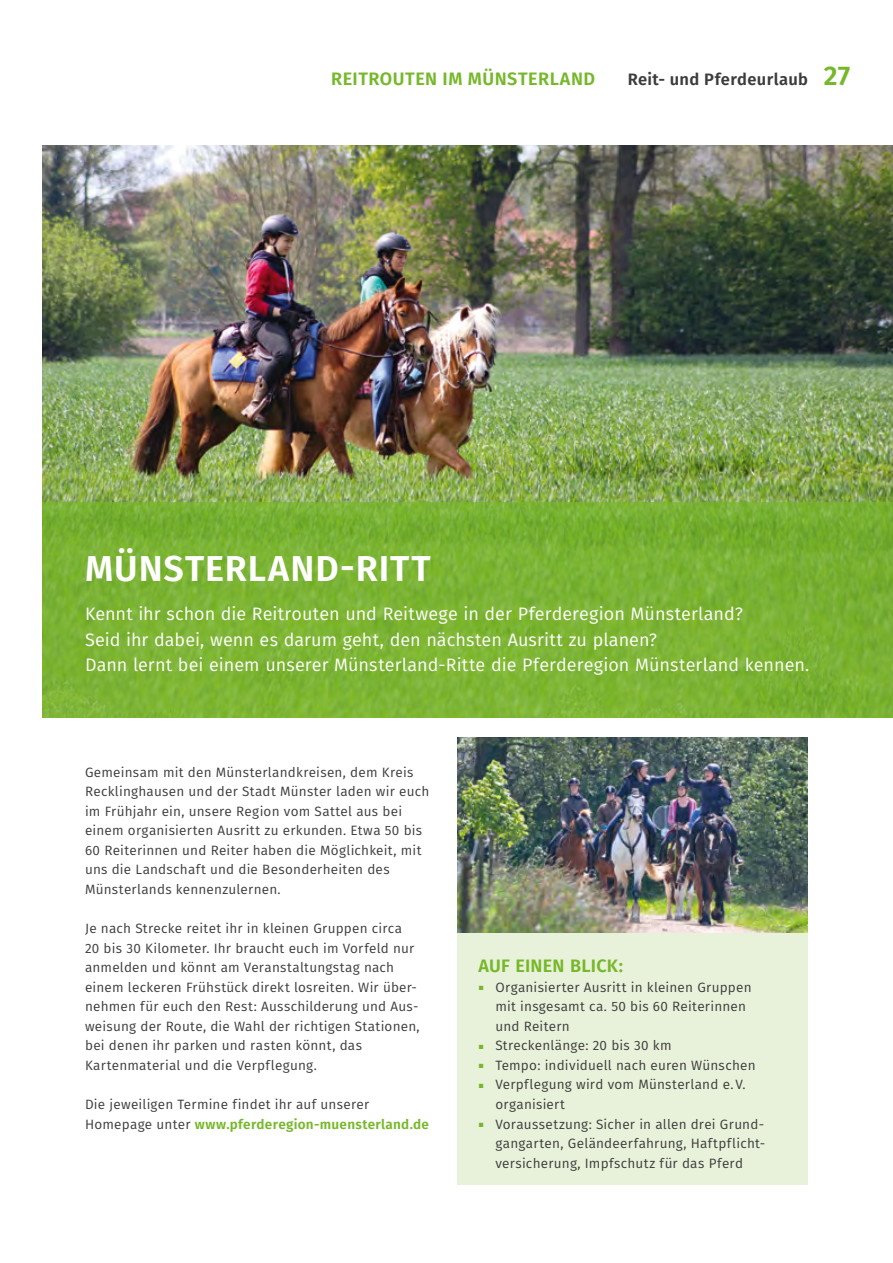
<style>
.page{position:relative;width:893px;height:1263px;background:#fff}
.page>*{position:absolute;margin:0;border:0;box-sizing:border-box;transform-origin:0 0}
.Head_Green_Versal_24{font:600 36px "Fira Sans";letter-spacing:.025em;color:#fff}
.Einführungstext{font:18px/25.5px "Fira Sans";letter-spacing:.005em;color:#fff}
.Small_Head_Text_12{font:600 18px "Fira Sans";letter-spacing:.015em;color:#76b82a}
.t1{font:600 16.5px "Fira Sans";letter-spacing:.02em;color:#3c3c3b}
.body_Fira{font:13.5px/19.5px "Fira Sans";letter-spacing:.015em;color:#3c3c3b}
.s1{font-size:27px;color:#76b82a}
.s2{font-weight:600;color:#76b82a}
.s3{font-family:"Arial";font-size:9px;color:#76b82a}
</style>
<div class="page">
<img style="left:43px;top:145px;width:850px;height:358px">
<svg style="left:43px;top:503px;width:850px;height:215px;background:#7ab233"></svg>
<img style="left:457px;top:737px;width:351px;height:196px">
<div style="left:457px;top:933px;width:351px;height:252px;background:#e8f1da"></div>
<h2 class="Small_Head_Text_12" style="left:331px;top:64px;width:23px">Reitrouten</h2>
<h2 class="Small_Head_Text_12" style="left:443px;top:64px;width:52px">im Münsterland</h2>
<p class="t1" style="left:628px;top:66px;width:224px">Reit- und Pferdeurlaub <span class="s1">27</span></p>
<p class="Head_Green_Versal_24" style="left:85px;top:539px;width:347px">MÜNSTERLAND-RITT</p>
<p class="Einführungstext" style="left:85px;top:601px;width:726px">Kennt ihr schon die Reitrouten und Reitwege in der Pferderegion Münsterland?<br>Seid ihr dabei, wenn es darum geht, den nächsten Ausritt zu planen?<br>Dann lernt bei einem unserer Münsterland-Ritte die Pferderegion Münsterland kennen.</p>
<p class="body_Fira" style="left:85px;top:762px;width:346px">Gemeinsam mit den Münsterlandkreisen, dem Kreis Recklinghausen und der Stadt Münster laden wir euch im Frühjahr ein, unsere Region vom Sattel aus bei einem organisierten Ausritt zu erkunden. Etwa 50 bis 60 Reiterinnen und Reiter haben die Möglichkeit, mit uns die Landschaft und die Besonderheiten des Münsterlands kennenzulernen.</p>
<p class="body_Fira" style="left:85px;top:918px;width:336px">Je nach Strecke reitet ihr in kleinen Gruppen circa 20 bis 30 Kilometer. Ihr braucht euch im Vorfeld nur anmelden und könnt am Veranstaltungstag nach einem leckeren Frühstück direkt losreiten. Wir über&shy;nehmen für euch den Rest: Ausschilderung und Aus&shy;weisung der Route, die Wahl der richtigen Stationen, bei denen ihr parken und rasten könnt, das Kartenmaterial und die Verpflegung.</p>
<p class="body_Fira" style="left:85px;top:1094px;width:345px">Die jeweiligen Termine findet ihr auf unserer<br>Homepage unter <span class="s2">www.pferderegion-muensterland.de</span></p>
<p class="Small_Head_Text_12" style="left:478px;top:951px;width:146px">AUF EINEN BLICK:</p>
<p class="body_Fira" style="left:495px;top:977px;width:258px;text-indent:-17px"><span class="s3">■</span> Organisierter Ausritt in kleinen Gruppen mit insgesamt ca. 50 bis 60 Reiterinnen und Reitern</p>
<p class="body_Fira" style="left:478px;top:1035px;width:195px"><span class="s3">■</span> Streckenlänge: 20 bis 30 km</p>
<p class="body_Fira" style="left:478px;top:1055px;width:279px"><span class="s3">■</span> Tempo: individuell nach euren Wünschen</p>
<p class="body_Fira" style="left:495px;top:1075px;width:252px;text-indent:-17px"><span class="s3">■</span> Verpflegung wird vom Münsterland e. V. organisiert</p>
<p class="body_Fira" style="left:495px;top:1114px;width:271px;text-align:justify;text-indent:-17px"><span class="s3">■</span> Voraussetzung: Sicher in allen drei Grund&shy;gangarten, Geländeerfahrung, Haftpflicht&shy;versicherung, Impfschutz für das Pferd</p>
</div>
